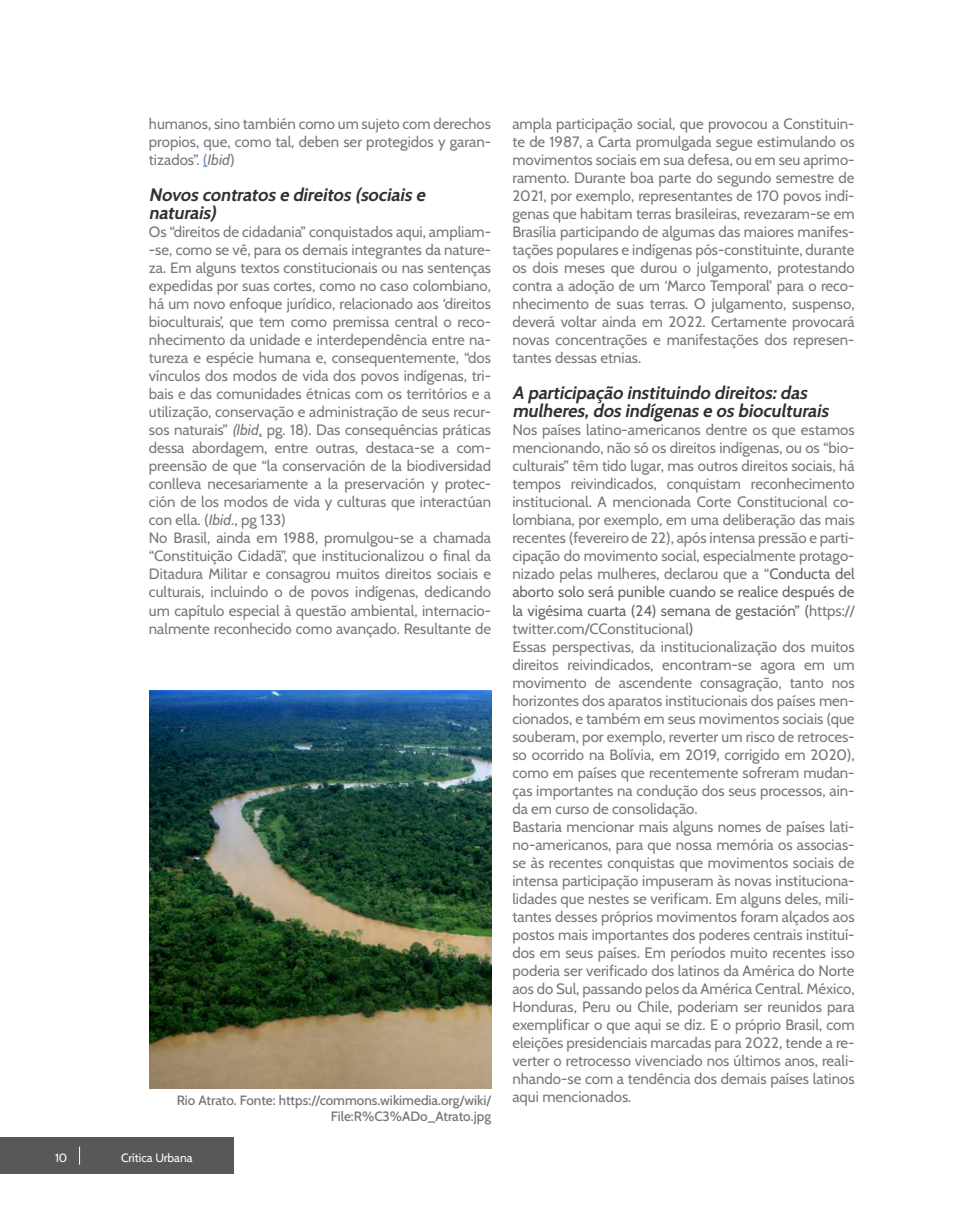
<style>
.page{position:relative;width:961px;height:1231px;background:#fff}
.page>*{position:absolute;margin:0;border:0;box-sizing:border-box;transform-origin:0 0}
.t1{font:italic 700 18px/18px "Cabin";color:#312f30}
.t2{font:15px/18px "Cabin";color:#76787b;text-align:justify}
.t3{font:500 13.5px "Cabin";color:#76787b}
.t4{font:12px "Cabin";color:#fff}
.s1{color:#6985b9}
.s2{font-style:italic}
.s3{color:#63666a}
</style>
<div class="page">
<div style="left:0;top:1137px;width:234px;height:36px;background:#57585a"></div>
<svg style="left:79px;top:1146px;width:1px;height:18px"></svg>
<img style="left:149px;top:690px;width:342px;height:398px">
<p class="t2" style="left:149px;top:114px;width:344px">humanos, sino también como um sujeto com derechos propios, que, como tal, deben ser protegidos y garan&shy;tizados”. <span class="s1">(</span><span class="s2">Ibid</span>)</p>
<p class="t1" style="left:149px;top:185px;width:282px">Novoscontratose direitos(sociaise naturais)</p>
<p class="t2" style="left:149px;top:222px;width:344px;text-align:left">Os “direitos de cidadania” conquistados aqui, ampliam--se, como se vê, para os demais integrantes da nature&shy;za. Em alguns textos constitucionais ou nas sentenças expedidas por suas cortes, como no caso colombiano, há um novo enfoque jurídico, relacionado aos ‘direitos bioculturais’, que tem como premissa central o reco&shy;nhecimento da unidade e interdependência entre na&shy;tureza e espécie humana e, consequentemente, “dos vínculos dos modos de vida dos povos indígenas, tri&shy;bais e das comunidades étnicas com os territórios e a utilização, conservação e administração de seus recur&shy;sos naturais” <span class="s2">(Ibid</span><span class="s1">,</span> pg. 18). Das consequências práticas dessa abordagem, entre outras, destaca-se a com&shy;preensão de que “la conservación de la biodiversidad conlleva necesariamente a la preservación y protec&shy;ción de los modos de vida y culturas que interactúan con ella. (<span class="s2">Ibid</span>., pg 133)<br>No Brasil, ainda em 1988, promulgou-se a chamada “Constituição Cidadã”, que institucionalizou o final da Ditadura Militar e consagrou muitos direitos sociais e culturais, incluindo o de povos indígenas, dedicando um capítulo especial à questão ambiental, internacio&shy;nalmente reconhecido como avançado. Resultante de</p>
<p class="t2" style="left:512px;top:114px;width:344px">ampla participação social, que provocou a Constituin&shy;te de 1987, a Carta promulgada segue estimulando os movimentos sociais em sua defesa, ou em seu aprimo&shy;ramento. Durante boa parte do segundo semestre de 2021, por exemplo, representantes de 170 povos indí&shy;genas que habitam terras brasileiras, revezaram-se em Brasília participando de algumas das maiores manifes&shy;tações populares e indígenas pós-constituinte, durante os dois meses que durou o julgamento, protestando contra a adoção de um ‘Marco Temporal’ para o reco&shy;nhecimento de suas terras. O julgamento, suspenso, deverá voltar ainda em 2022. Certamente provocará novas concentrações e manifestações dos represen&shy;tantes dessas etnias.</p>
<p class="t1" style="left:512px;top:383px;width:322px">A participação instituindo direitos:das mulheres,dosindígenase osbioculturais</p>
<p class="t2" style="left:512px;top:420px;width:344px;text-align:left">Nos países latino-americanos dentre os que estamos mencionando, não só os direitos indígenas, ou os “bio&shy;culturais” têm tido lugar, mas outros direitos sociais, há tempos reivindicados, conquistam reconhecimento institucional. A mencionada Corte Constitucional co&shy;lombiana, por exemplo, em uma deliberação das mais recentes (fevereiro de 22), após intensa pressão e parti&shy;cipação do movimento social, especialmente protago&shy;nizado pelas mulheres, declarou que a “<span class="s3">Conducta del aborto solo será punible cuando se realice después de la vigésima cuarta (24) semana de gestación” (</span>https:// twitter.com/CConstitucional<span class="s3">)<br></span>Essas perspectivas, da institucionalização dos muitos direitos reivindicados, encontram-se agora em um movimento de ascendente consagração, tanto nos horizontes dos aparatos institucionais dos países men&shy;cionados, e também em seus movimentos sociais (que souberam, por exemplo, reverter um risco de retroces&shy;so ocorrido na Bolívia, em 2019, corrigido em 2020), como em países que recentemente sofreram mudan&shy;ças importantes na condução dos seus processos, ain&shy;da em curso de consolidação.<br>Bastaria mencionar mais alguns nomes de países lati&shy;no-americanos, para que nossa memória os associas&shy;se às recentes conquistas que movimentos sociais de intensa participação impuseram às novas instituciona&shy;lidades que nestes se verificam. Em alguns deles, mili&shy;tantes desses próprios movimentos foram alçados aos postos mais importantes dos poderes centrais instituí&shy;dos em seus países. Em períodos muito recentes isso poderia ser verificado dos latinos da América do Norte aos do Sul, passando pelos da América Central. México, Honduras, Peru ou Chile, poderiam ser reunidos para exemplificar o que aqui se diz. E o próprio Brasil, com eleições presidenciais marcadas para 2022, tende a re&shy;verter o retrocesso vivenciado nos últimos anos, reali&shy;nhando-se com a tendência dos demais países latinos</p>
<p class="t3" style="left:177px;top:1089px;width:316px">Rio Atrato. Fonte: https://commons.wikimedia.org/wiki/</p>
<p class="t2" style="left:512px;top:1086px;width:120px">aqui mencionados.</p>
<p class="t3" style="left:331px;top:1105px;width:162px">File:R%C3%ADo_Atrato.jpg</p>
<p class="t4" style="left:55px;top:1147px;width:14px">10</p>
<p class="t4" style="left:121px;top:1147px;width:73px">Crítica Urbana</p>
</div>
